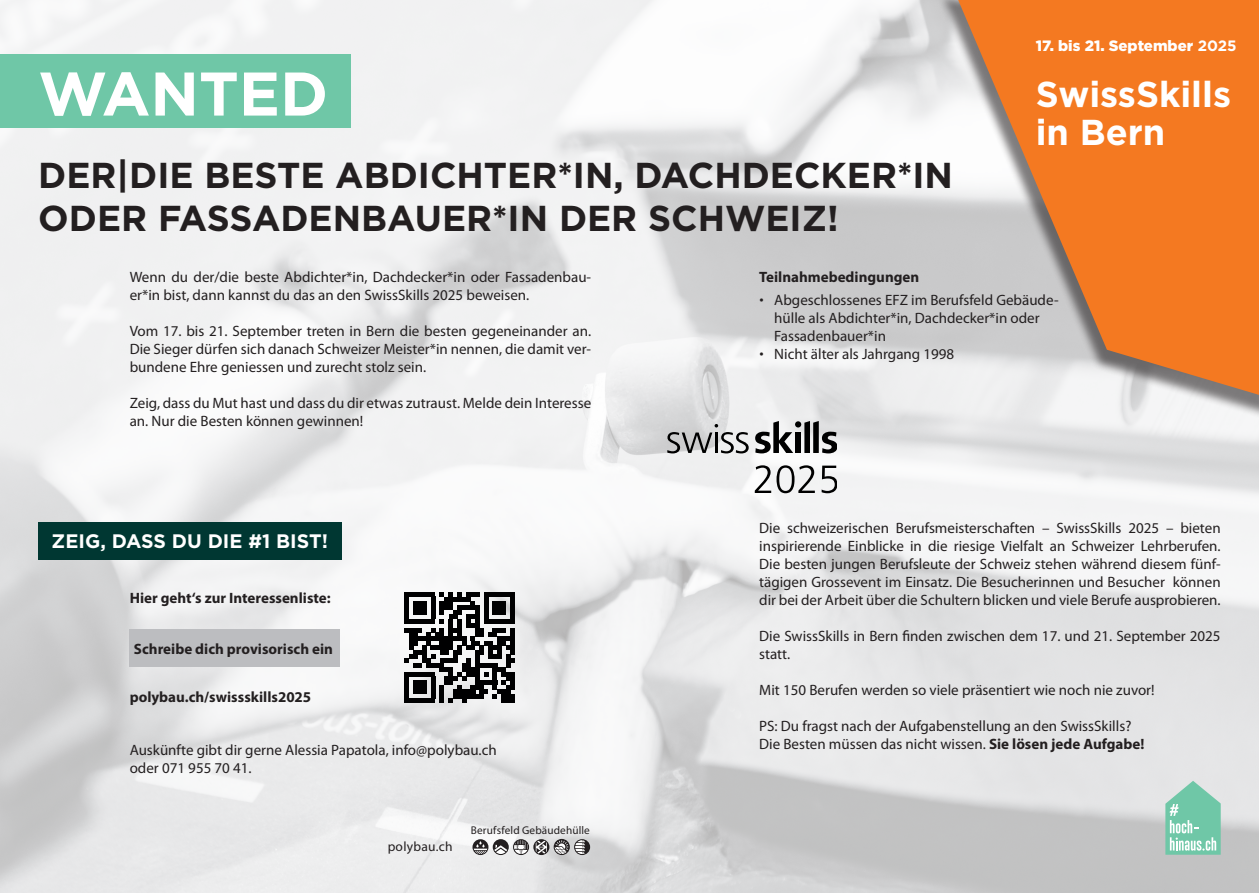
<style>
.page{position:relative;width:1259px;height:893px;background:#fff}
.page>*{position:absolute;margin:0;border:0;box-sizing:border-box;transform-origin:0 0}
.t1{font:700 61.5px "Gotham";color:#fff}
.t2{font:700 36px/43.2px "Gotham";color:#231f20}
.t3{font:700 36px/37.5px "Gotham";color:#fff}
.t4{font:700 19.5px "Gotham";color:#fff}
.t5{font:15px/18px "Myriad Pro";color:#231f20}
.t6{font:700 15px "Myriad Pro";color:#231f20}
.t7{font:900 15px "Gotham";color:#fff}
.t8{font:13.5px "Myriad Pro";letter-spacing:.02em;color:#231f20}
.t9{font:11.25px "Myriad Pro";letter-spacing:.015em;color:#231f20}
.s1{font-weight:700}
.s2{font-weight:900}
</style>
<div class="page">
<img style="left:0;top:0;width:1259px;height:893px">
<svg style="left:472px;top:839px;width:16px;height:16px"></svg>
<svg style="left:474px;top:841px;width:13px;height:13px"></svg>
<svg style="left:493px;top:839px;width:16px;height:16px"></svg>
<svg style="left:494px;top:845px;width:13px;height:9px"></svg>
<svg style="left:513px;top:839px;width:16px;height:16px"></svg>
<svg style="left:514px;top:840px;width:14px;height:14px"></svg>
<svg style="left:533px;top:839px;width:16px;height:16px"></svg>
<svg style="left:536px;top:841px;width:11px;height:12px"></svg>
<svg style="left:553px;top:839px;width:17px;height:16px"></svg>
<svg style="left:555px;top:840px;width:13px;height:14px"></svg>
<div style="left:574px;top:839px;width:16px;height:16px;background:#231f20;border-radius:50%"></div>
<svg style="left:575px;top:840px;width:10px;height:14px"></svg>
<div style="left:938px;top:0;width:321px;height:419px;background:#231f20;opacity:.58"></div>
<svg style="left:958px;top:0;width:301px;height:395px;background:#e79154"></svg>
<div style="left:0;top:54px;width:351px;height:74px;background:#6fc7a7"></div>
<div style="left:38px;top:522px;width:303px;height:37px;background:#003732"></div>
<div style="left:130px;top:629px;width:210px;height:37px;background:#bcbdc0"></div>
<svg style="left:404px;top:592px;width:111px;height:111px"></svg>
<div style="left:404px;top:698px;width:31px;height:5px;background:#000001"></div>
<div style="left:413px;top:681px;width:13px;height:13px;background:#000001"></div>
<svg style="left:755px;top:421px;width:82px;height:32px"></svg>
<svg style="left:668px;top:424px;width:80px;height:29px"></svg>
<svg style="left:755px;top:465px;width:60px;height:28px"></svg>
<svg style="left:821px;top:466px;width:16px;height:27px"></svg>
<svg style="left:1165px;top:781px;width:55px;height:74px;background:#92d2bb"></svg>
<h1 class="t1" style="left:38px;top:58px;width:291px">WANTED</h1>
<h2 class="t2" style="left:38px;top:152px;width:916px">DER|DIE BESTE ABDICHTER*IN, DACHDECKER*IN<br>ODER FASSADENBAUER*IN DER SCHWEIZ!</h2>
<p class="t7" style="left:1035px;top:37px;width:202px">17. bis 21. September <span class="s1">2025</span></p>
<h2 class="t3" style="left:1035px;top:75px;width:197px">SwissSkills in Bern</h2>
<p class="t5" style="left:130px;top:269px;width:463px">Wenn du der/die beste Abdichter*in, Dachdecker*in oder Fassadenbau&shy;er*in bist, dann kannst du das an den SwissSkills 2025 beweisen.</p>
<p class="t5" style="left:130px;top:323px;width:463px;text-align:justify">Vom 17. bis 21. September treten in Bern die besten gegeneinander an.<br>Die Sieger dürfen sich danach Schweizer Meister*in nennen, die damit ver&shy;bundene Ehre geniessen und zurecht stolz sein.</p>
<p class="t5" style="left:130px;top:395px;width:463px">Zeig, dass du Mut hast und dass du dir etwas zutraust. Melde dein Interesse an. Nur die Besten können gewinnen!</p>
<h3 class="t4" style="left:52px;top:529px;width:278px">ZEIG, DASS DU DIE #1 BIST!</h3>
<p class="t6" style="left:130px;top:590px;width:202px">Hier geht‘s zur Interessenliste:</p>
<p class="t6" style="left:134px;top:640px;width:200px">Schreibe dich provisorisch ein</p>
<p class="t6" style="left:130px;top:688px;width:183px">polybau.ch/swissskills2025</p>
<p class="t5" style="left:130px;top:742px;width:368px">Auskünfte gibt dir gerne Alessia Papatola, info@polybau.ch oder 071 955 70 41.</p>
<p class="t8" style="left:388px;top:839px;width:66px">polybau.ch</p>
<p class="t9" style="left:471px;top:824px;width:120px">Berufsfeld Gebäudehülle</p>
<p class="t5" style="left:759px;top:266px;width:301px;line-height:22.2px"><span class="s1">Teilnahmebedingungen<br></span><span class="s2">·</span> Abgeschlossenes EFZ im Berufsfeld Gebäude-</p>
<p class="t5" style="left:774px;top:309px;width:267px">hülle als Abdichter*in, Dachdecker*in oder</p>
<p class="t5" style="left:774px;top:327px;width:113px">Fassadenbauer*in</p>
<p class="t5" style="left:759px;top:345px;width:196px"><span class="s2">·</span> Nicht älter als Jahrgang 1998</p>
<p class="t5" style="left:759px;top:519px;width:463px;text-align:justify">Die schweizerischen Berufsmeisterschaften – SwissSkills 2025 – bieten inspirierende Einblicke in die riesige Vielfalt an Schweizer Lehrberufen.<br>Die besten jungen Berufsleute der Schweiz stehen während diesem fünf&shy;tägigen Grossevent im Einsatz. Die Besucherinnen und Besucher können dir bei der Arbeit über die Schultern blicken und viele Berufe ausprobieren.</p>
<p class="t5" style="left:759px;top:627px;width:463px">Die SwissSkills in Bern finden zwischen dem 17. und 21. September 2025 statt.</p>
<p class="t5" style="left:759px;top:681px;width:397px">Mit 150 Berufen werden so viele präsentiert wie noch nie zuvor!</p>
<p class="t5" style="left:759px;top:717px;width:387px">PS: Du fragst nach der Aufgabenstellung an den SwissSkills?<br>Die Besten müssen das nicht wissen. <span class="s1">Sie lösen jede Aufgabe!</span></p>
</div>
